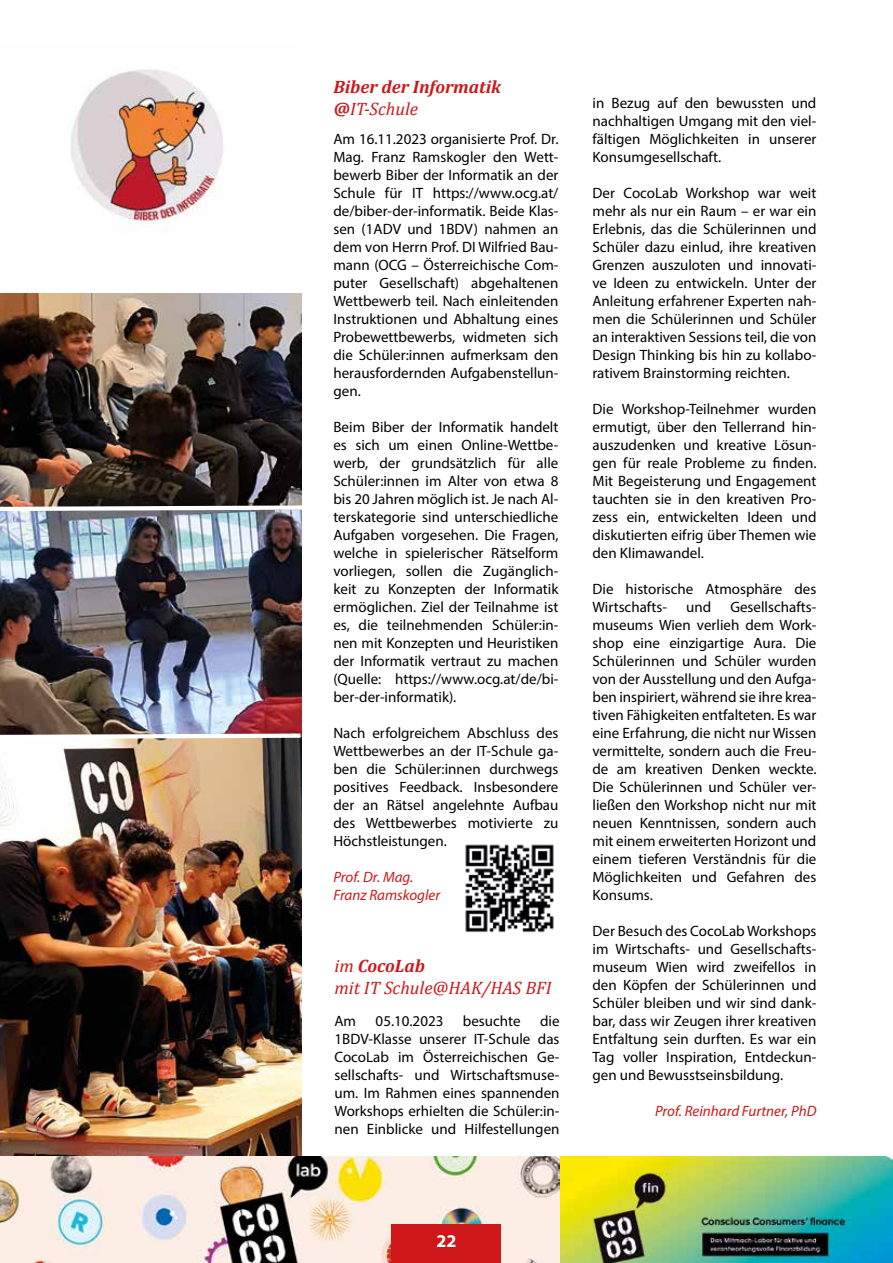
<style>
.page{position:relative;width:893px;height:1263px;background:#fff}
.page>*{position:absolute;margin:0;border:0;box-sizing:border-box;transform-origin:0 0}
.t1{font:italic 18px/21.6px "Cambria";color:#cd1719}
.t2{font:italic 700 18px/21.6px "Cambria";color:#cd1719}
.t3{font:700 18px "Myriad Pro";color:#fff}
.t4{font:15px/18px "Myriad Pro";color:#000;text-align:justify}
.t5{font:italic 15px/18px "Myriad Pro";color:#cd1719}
.s1{font-weight:400}
.s2{font-weight:700}
</style>
<div class="page">
<img style="left:0;top:511px;width:302px;height:645px">
<img style="left:0;top:1156px;width:893px;height:107px">
<div style="left:392px;top:1225px;width:109px;height:38px;background:#cd1719"></div>
<img style="left:70px;top:69px;width:153px;height:158px">
<img style="left:0;top:294px;width:302px;height:211px">
<img style="left:465px;top:844px;width:89px;height:89px">
<svg style="left:0;top:505px;width:302px;height:6px"></svg>
<svg style="left:0;top:733px;width:300px;height:6px"></svg>
<p class="t2" style="left:333px;top:76px;width:169px">Biber der Informatik @<span class="s1">IT-Schule</span></p>
<p class="t4" style="left:333px;top:130px;width:227px">Am 16.11.2023 organisierte Prof. Dr.<br>Mag. Franz Ramskogler den Wett&shy;bewerb Biber der Informatik an der Schule für IT https://www.ocg.at/ de/biber-der-informatik. Beide Klas&shy;sen (1ADV und 1BDV) nahmen an dem von Herrn Prof. DI Wilfried Bau&shy;mann (OCG – Österreichische Com&shy;puter Gesellschaft) abgehaltenen Wettbewerb teil. Nach einleitenden Instruktionen und Abhaltung eines Probewettbewerbs, widmeten sich die Schüler:innen aufmerksam den herausfordernden Aufgabenstellun&shy;gen.</p>
<p class="t4" style="left:333px;top:418px;width:227px">Beim Biber der Informatik handelt es sich um einen Online-Wettbe&shy;werb, der grundsätzlich für alle Schüler:innen im Alter von etwa 8 bis 20 Jahren möglich ist. Je nach Al&shy;terskategorie sind unterschiedliche Aufgaben vorgesehen. Die Fragen, welche in spielerischer Rätselform vorliegen, sollen die Zugänglich&shy;keit zu Konzepten der Informatik ermöglichen. Ziel der Teilnahme ist es, die teilnehmenden Schüler:in&shy;nen mit Konzepten und Heuristiken der Informatik vertraut zu machen (Quelle: https://www.ocg.at/de/bi&shy;ber-der-informatik).</p>
<p class="t4" style="left:333px;top:724px;width:227px">Nach erfolgreichem Abschluss des Wettbewerbes an der IT-Schule ga&shy;ben die Schüler:innen durchwegs positives Feedback. Insbesondere der an Rätsel angelehnte Aufbau des Wettbewerbes motivierte zu Höchstleistungen.</p>
<p class="t5" style="left:333px;top:868px;width:108px">Prof. Dr. Mag.<br>Franz Ramskogler</p>
<p class="t1" style="left:334px;top:954px;width:218px">im <span class="s2">CocoLab<br></span>mit IT Schule@HAK/HAS BFI</p>
<p class="t4" style="left:334px;top:1012px;width:227px;text-indent:205px">die 1BDV-Klasse unserer IT-Schule das CocoLab im Österreichischen Ge&shy;sellschafts- und Wirtschaftsmuse&shy;um. Im Rahmen eines spannenden Workshops erhielten die Schüler:in&shy;nen Einblicke und Hilfestellungen</p>
<p class="t4" style="left:334px;top:1012px;width:23px">Am</p>
<p class="t4" style="left:376px;top:1012px;width:69px">05.10.2023</p>
<p class="t4" style="left:463px;top:1012px;width:59px">besuchte</p>
<p class="t4" style="left:592px;top:94px;width:225px">in Bezug auf den bewussten und nachhaltigen Umgang mit den viel&shy;fältigen Möglichkeiten in unserer Konsumgesellschaft.</p>
<p class="t4" style="left:592px;top:184px;width:225px">Der CocoLab Workshop war weit mehr als nur ein Raum – er war ein Erlebnis, das die Schülerinnen und Schüler dazu einlud, ihre kreativen Grenzen auszuloten und innovati&shy;ve Ideen zu entwickeln. Unter der Anleitung erfahrener Experten nah&shy;men die Schülerinnen und Schüler an interaktiven Sessions teil, die von Design Thinking bis hin zu kollabo&shy;rativem Brainstorming reichten.</p>
<p class="t4" style="left:592px;top:400px;width:225px">Die Workshop-Teilnehmer wurden ermutigt, über den Tellerrand hin&shy;auszudenken und kreative Lösun&shy;gen für reale Probleme zu finden.<br>Mit Begeisterung und Engagement tauchten sie in den kreativen Pro&shy;zess ein, entwickelten Ideen und diskutierten eifrig über Themen wie den Klimawandel.</p>
<p class="t4" style="left:592px;top:580px;width:225px">Die historische Atmosphäre des<br>Wirtschafts-</p>
<p class="t4" style="left:592px;top:598px;width:225px;text-indent:138px">Gesellschafts&shy;museums Wien verlieh dem Work&shy;shop eine einzigartige Aura. Die Schülerinnen und Schüler wurden von der Ausstellung und den Aufga&shy;ben inspiriert, während sie ihre krea&shy;tiven Fähigkeiten entfalteten. Es war eine Erfahrung, die nicht nur Wissen vermittelte, sondern auch die Freu&shy;de am kreativen Denken weckte.<br>Die Schülerinnen und Schüler ver&shy;ließen den Workshop nicht nur mit neuen Kenntnissen, sondern auch mit einem erweiterten Horizont und einem tieferen Verständnis für die Möglichkeiten und Gefahren des Konsums.</p>
<p class="t4" style="left:592px;top:922px;width:225px">Der Besuch des CocoLab Workshops im Wirtschafts- und Gesellschafts&shy;museum Wien wird zweifellos in den Köpfen der Schülerinnen und Schüler bleiben und wir sind dank&shy;bar, dass wir Zeugen ihrer kreativen Entfaltung sein durften. Es war ein Tag voller Inspiration, Entdeckun&shy;gen und Bewusstseinsbildung.</p>
<p class="t5" style="left:655px;top:1102px;width:163px">Prof. Reinhard Furtner, PhD</p>
<p class="t4" style="left:686px;top:598px;width:27px">und</p>
<p class="t3" style="left:436px;top:1229px;width:21px">22</p>
</div>
